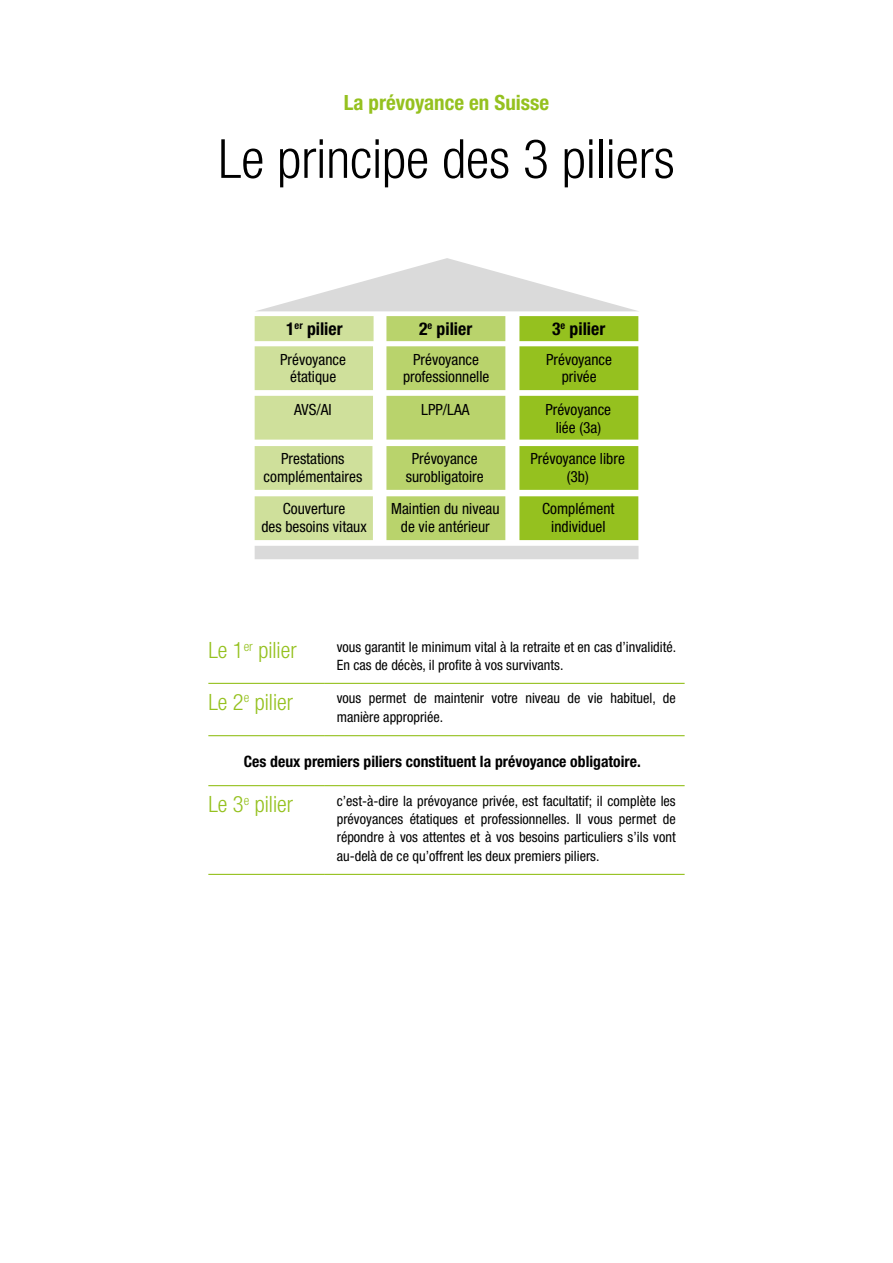
<style>
.page{position:relative;width:893px;height:1263px;background:#fff}
.page>*{position:absolute;margin:0;border:0;box-sizing:border-box;transform-origin:0 0}
.t1{font:300 condensed 54px "Helvetica Neue LT";color:#000}
.t2{font:300 condensed 22.5px "Helvetica Neue LT";color:#95c11f}
.t3{font:700 condensed 21px "Helvetica Neue LT";color:#95c11f}
.t4{font:700 condensed 17.7px "Helvetica Neue LT";color:#000}
.t5{font:700 condensed 15.75px "Helvetica Neue LT";color:#000}
.t6{font:condensed 15.45px/17.7px "Helvetica Neue LT";color:#000;text-align:center}
.t7{font:condensed 14.25px/18.3px "Helvetica Neue LT";color:#000}
</style>
<div class="page">
<hr style="left:208px;top:683px;width:116px;height:1px;background:#95c11f">
<hr style="left:324px;top:683px;width:361px;height:1px;background:#95c11f">
<hr style="left:208px;top:735px;width:116px;height:1px;background:#95c11f">
<hr style="left:324px;top:735px;width:361px;height:1px;background:#95c11f">
<hr style="left:208px;top:785px;width:116px;height:1px;background:#95c11f">
<hr style="left:208px;top:874px;width:116px;height:1px;background:#95c11f">
<hr style="left:324px;top:785px;width:361px;height:1px;background:#95c11f">
<hr style="left:324px;top:874px;width:361px;height:1px;background:#95c11f">
<div style="left:255px;top:546px;width:383px;height:13px;background:#dadada"></div>
<div style="left:255px;top:446px;width:117px;height:44px;background:#cfe09b"></div>
<div style="left:386px;top:446px;width:119px;height:44px;background:#b9d36c"></div>
<div style="left:255px;top:496px;width:118px;height:44px;background:#cfe09b"></div>
<div style="left:386px;top:496px;width:119px;height:44px;background:#b9d36c"></div>
<div style="left:255px;top:396px;width:118px;height:44px;background:#cfe09b"></div>
<div style="left:386px;top:396px;width:119px;height:44px;background:#b9d36c"></div>
<div style="left:519px;top:446px;width:119px;height:44px;background:#95c11f"></div>
<div style="left:519px;top:496px;width:119px;height:44px;background:#95c11f"></div>
<div style="left:519px;top:396px;width:119px;height:44px;background:#95c11f"></div>
<svg style="left:255px;top:258px;width:384px;height:132px"></svg>
<h3 class="t3" style="left:344px;top:90px;width:207px">La prévoyance en Suisse</h3>
<h1 class="t1" style="left:218px;top:128px;width:458px">Le principe des 3 piliers</h1>
<p class="t4" style="left:286px;top:318px;width:58px">1<sup>er</sup> pilier</p>
<p class="t4" style="left:419px;top:318px;width:55px">2<sup>e</sup> pilier</p>
<p class="t6" style="left:280px;top:350px;width:67px">Prévoyance étatique</p>
<p class="t6" style="left:403px;top:350px;width:88px">Prévoyance professionnelle</p>
<p class="t4" style="left:552px;top:318px;width:55px">3<sup>e</sup> pilier</p>
<p class="t6" style="left:546px;top:350px;width:67px">Prévoyance privée</p>
<p class="t6" style="left:294px;top:401px;width:39px">AVS/AI</p>
<p class="t6" style="left:421px;top:401px;width:50px">LPP/LAA</p>
<p class="t6" style="left:545px;top:401px;width:67px">Prévoyance liée (3a)</p>
<p class="t6" style="left:264px;top:450px;width:100px">Prestations complémentaires</p>
<p class="t6" style="left:406px;top:450px;width:79px">Prévoyance surobligatoire</p>
<p class="t6" style="left:530px;top:450px;width:96px">Prévoyance libre (3b)</p>
<p class="t6" style="left:261px;top:500px;width:107px">Couverture<br>des besoins vitaux</p>
<p class="t6" style="left:391px;top:500px;width:110px">Maintien du niveau de vie antérieur</p>
<p class="t6" style="left:542px;top:500px;width:74px">Complément individuel</p>
<h2 class="t2" style="left:208px;top:637px;width:90px">Le 1<sup>er</sup> pilier</h2>
<p class="t7" style="left:337px;top:637px;width:341px">vous garantit le minimum vital à la retraite et en cas d’invalidité.<br>En cas de décès, il profite à vos survivants.</p>
<h2 class="t2" style="left:208px;top:689px;width:86px">Le 2<sup>e</sup> pilier</h2>
<p class="t7" style="left:337px;top:689px;width:340px">vous permet de maintenir votre niveau de vie habituel, de manière appropriée.</p>
<p class="t5" style="left:244px;top:752px;width:399px">Ces deux premiers piliers constituent la prévoyance obligatoire.</p>
<h2 class="t2" style="left:208px;top:791px;width:86px">Le 3<sup>e</sup> pilier</h2>
<p class="t7" style="left:337px;top:791px;width:340px;text-align:justify">c’est-à-dire la prévoyance privée, est facultatif; il complète les prévoyances étatiques et professionnelles. Il vous permet de répondre à vos attentes et à vos besoins particuliers s’ils vont au-delà de ce qu’offrent les deux premiers piliers.</p>
</div>
